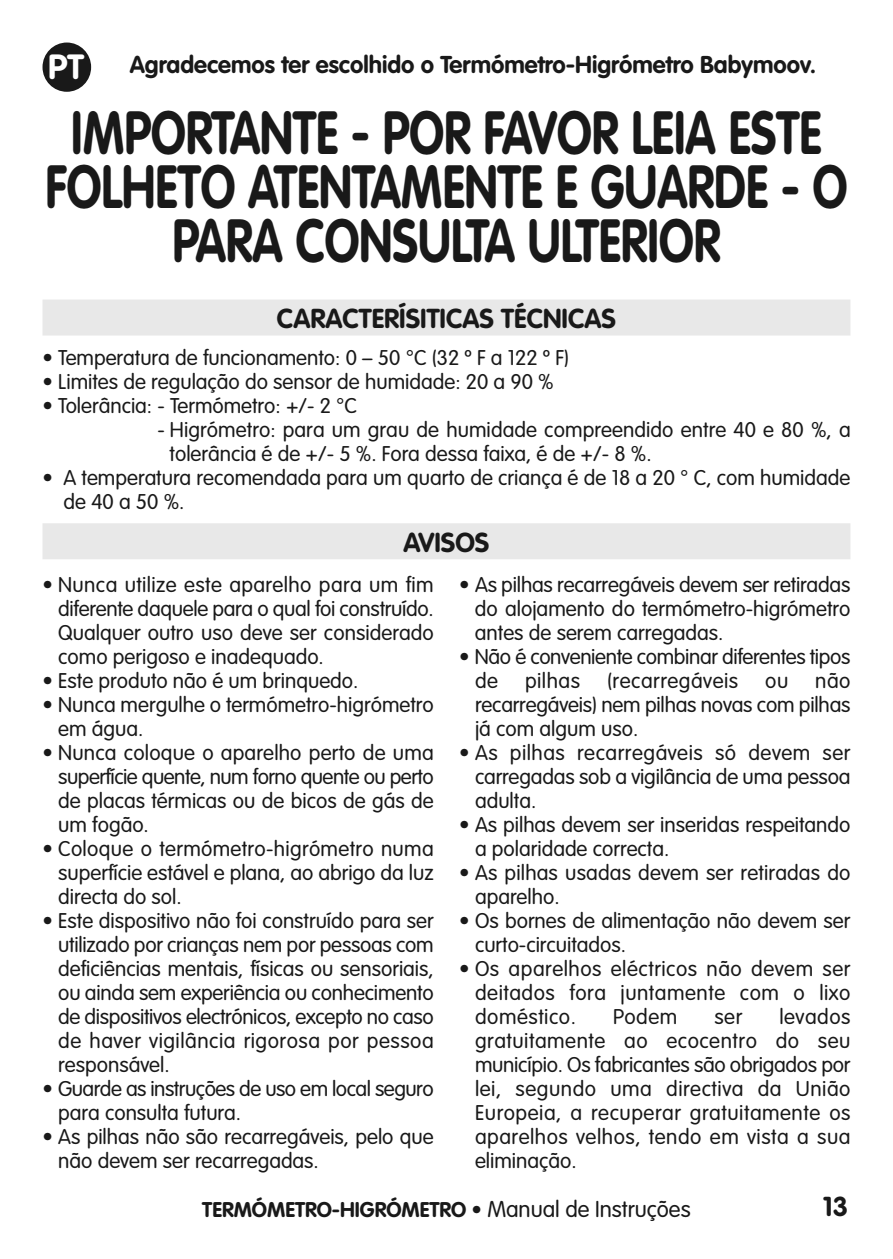
<style>
.page{position:relative;width:893px;height:1259px;background:#fff}
.page>*{position:absolute;margin:0;border:0;box-sizing:border-box;transform-origin:0 0}
.t1{font:700 60px/54px "VAG Rounded";color:#191919;text-align:center;scale:.8 1}
.t2{font:700 34.5px "VAG Rounded";color:#fff}
.t3{font:700 27px "VAG Rounded";color:#191919}
.t4{font:700 24px "VAG Rounded";color:#191919}
.t5{font:300 21px/24px "VAG Rounded";color:#191919;text-align:justify}
.t6{font:300 21px/24px "VAG Rounded";letter-spacing:-.025em;color:#191919}
.t7{font:700 21px "VAG Rounded";color:#191919}
.t8{font:300 21px "VAG Rounded";letter-spacing:.025em;color:#191919}
.s1{font-weight:300}
.s2{font-weight:300;font-size:22.5px}
</style>
<div class="page">
<div style="left:43px;top:43px;width:48px;height:49px;background:#191919;border-radius:50%"></div>
<div style="left:43px;top:299px;width:807px;height:36px;background:#e8e8e8"></div>
<div style="left:43px;top:523px;width:807px;height:36px;background:#e8e8e8"></div>
<p class="t4" style="left:130px;top:54px;width:688px">Agradecemos ter escolhido o Termómetro-Higrómetro Babymoov.</p>
<h1 class="t1" style="left:45px;top:110px;width:1004px">IMPORTANTE - POR FAVOR LEIA ESTE<br>FOLHETO ATENTAMENTE E GUARDE - O<br>PARA CONSULTA ULTERIOR</h1>
<h2 class="t2" style="left:48px;top:53px;width:37px">PT</h2>
<p class="t3" style="left:277px;top:307px;width:341px">CARACTERÍSITICAS TÉCNICAS</p>
<p class="t5" style="left:43px;top:347px;width:528px">• Temperatura de funcionamento: 0 – 50 °C (32 º F a 122 º F)</p>
<p class="t5" style="left:43px;top:371px;width:513px">• Limites de regulação do sensor de humidade: 20 a 90 %</p>
<p class="t5" style="left:43px;top:395px;width:316px">• Tolerância: - Termómetro: +/- 2 °C</p>
<p class="t5" style="left:170px;top:419px;width:683px;text-indent:-12px">- Higrómetro: para um grau de humidade compreendido entre 40 e 80 %, a tolerância é de +/- 5 %. Fora dessa faixa, é de +/- 8 %.</p>
<p class="t5" style="left:64px;top:467px;width:788px;text-indent:-21px">• A temperatura recomendada para um quarto de criança é de 18 a 20 ° C, com humidade de 40 a 50 %.</p>
<p class="t3" style="left:403px;top:531px;width:87px">AVISOS</p>
<p class="t5" style="left:58px;top:574px;width:377px;text-indent:-16px">• Nunca utilize este aparelho para um fim diferente daquele para o qual foi construído.<br>Qualquer outro uso deve ser considerado como perigoso e inadequado.</p>
<p class="t5" style="left:43px;top:670px;width:317px">• Este produto não é um brinquedo.</p>
<p class="t5" style="left:58px;top:694px;width:377px;text-indent:-16px">• Nunca mergulhe o termómetro-higrómetro em água.</p>
<p class="t5" style="left:58px;top:742px;width:377px;text-indent:-16px">• Nunca coloque o aparelho perto de uma superfície quente, num forno quente ou perto de placas térmicas ou de bicos de gás de um fogão.</p>
<p class="t5" style="left:58px;top:838px;width:377px;text-indent:-16px">• Coloque o termómetro-higrómetro numa superfície estável e plana, ao abrigo da luz directa do sol.</p>
<p class="t5" style="left:58px;top:910px;width:377px;text-indent:-16px">• Este dispositivo não foi construído para ser utilizado por crianças nem por pessoas com deficiências mentais, físicas ou sensoriais, ou ainda sem experiência ou conhecimento de dispositivos electrónicos, excepto no caso de haver vigilância rigorosa por pessoa responsável.</p>
<p class="t6" style="left:58px;top:1078px;width:377px;text-indent:-16px">• Guarde as instruções de uso em local seguro para consulta futura.</p>
<p class="t5" style="left:58px;top:1126px;width:377px;text-indent:-16px">• As pilhas não são recarregáveis, pelo que não devem ser recarregadas.</p>
<p class="t5" style="left:475px;top:574px;width:377px;text-indent:-16px">• As pilhas recarregáveis devem ser retiradas do alojamento do termómetro-higrómetro antes de serem carregadas.</p>
<p class="t5" style="left:475px;top:646px;width:377px;text-indent:-16px">• Não é conveniente combinar diferentes tipos de</p>
<p class="t5" style="left:525px;top:670px;width:57px">pilhas</p>
<p class="t8" style="left:607px;top:672px;width:133px">(recarregáveis</p>
<p class="t5" style="left:765px;top:670px;width:25px">ou</p>
<p class="t5" style="left:475px;top:670px;width:377px;text-indent:340px">não recarregáveis) nem pilhas novas com pilhas já com algum uso.</p>
<p class="t5" style="left:475px;top:742px;width:377px;text-indent:-16px">• As pilhas recarregáveis só devem ser carregadas sob a vigilância de uma pessoa adulta.</p>
<p class="t5" style="left:475px;top:814px;width:377px;text-indent:-16px">• As pilhas devem ser inseridas respeitando a polaridade correcta.</p>
<p class="t5" style="left:475px;top:862px;width:377px;text-indent:-16px">• As pilhas usadas devem ser retiradas do aparelho.</p>
<p class="t5" style="left:475px;top:910px;width:377px;text-indent:-16px">• Os bornes de alimentação não devem ser curto-circuitados.</p>
<p class="t5" style="left:475px;top:958px;width:377px;text-indent:-16px">• Os aparelhos eléctricos não devem ser deitados fora juntamente com o lixo doméstico.</p>
<p class="t5" style="left:475px;top:1006px;width:377px;text-indent:304px">levados gratuitamente ao ecocentro do seu município. Os fabricantes são obrigados por lei, segundo uma directiva da União Europeia, a recuperar gratuitamente os aparelhos velhos, tendo em vista a sua eliminação.</p>
<p class="t5" style="left:613px;top:1006px;width:66px">Podem</p>
<p class="t5" style="left:714px;top:1006px;width:29px">ser</p>
<p class="t7" style="left:202px;top:1200px;width:490px">TERMÓMETRO-HIGRÓMETRO <span class="s1">•</span> <span class="s2">Manual de Instruções</span></p>
<p class="t3" style="left:823px;top:1195px;width:27px">13</p>
</div>
